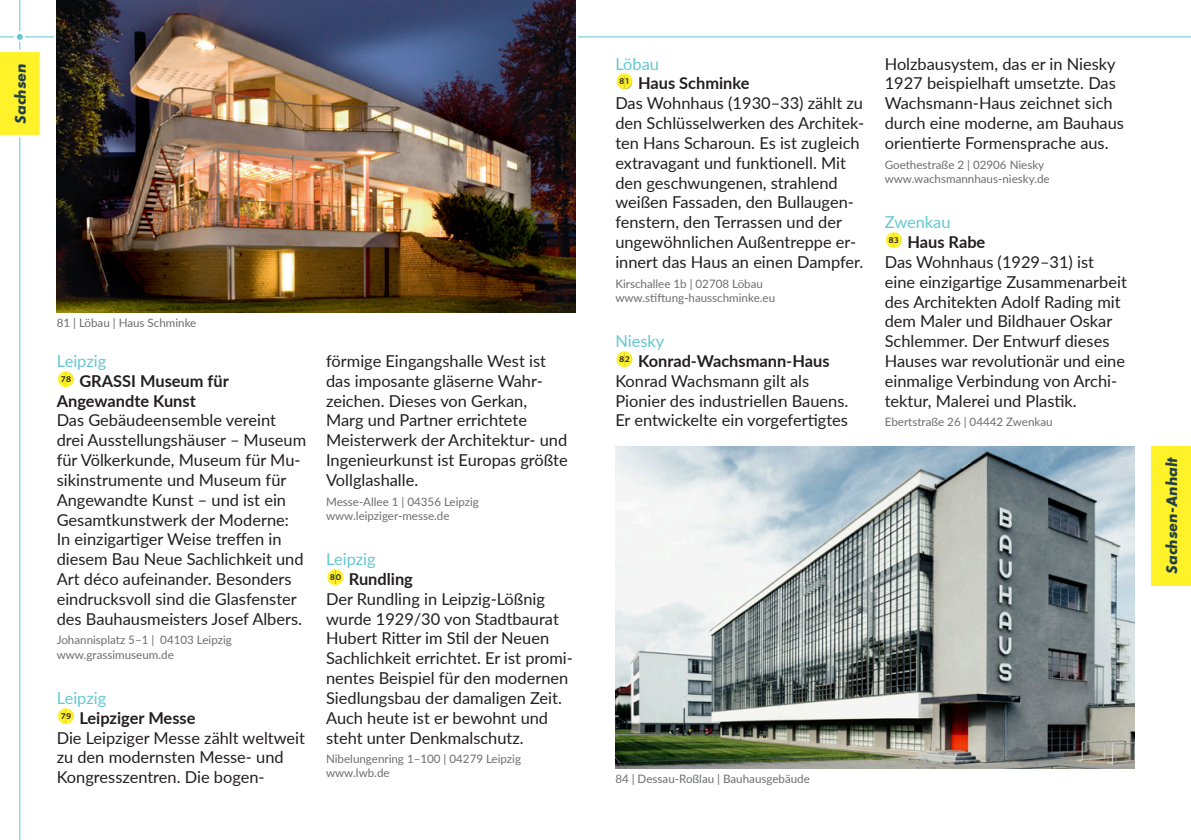
<style>
.page{position:relative;width:1191px;height:840px;background:#fff}
.page>*{position:absolute;margin:0;border:0;box-sizing:border-box;transform-origin:0 0}
.Stadt{font:25px "Fedra Sans Std";color:#231f20}
.Fließtext{font:16.4px/19.8px "Lato";color:#231f20}
.t1{font:700 16.4px/19.8px "Lato";color:#231f20}
.Stadt-2{font:16.4px "Lato";color:#63c8cf}
.Bundesland{font:italic 700 16px "Futura PT";color:#22404a}
.Anschirft___Bildunte{font:11.6px/14px "Lato";color:#6c6d70}
.s1{font-family:"Fedra Sans Std";font-weight:400;font-size:22px;color:#fff229}
</style>
<div class="page">
<hr style="left:19px;top:0;width:1px;height:839px;background:#63c8cf">
<hr style="left:0;top:36px;width:1191px;height:1px;background:#63c8cf">
<div style="left:14px;top:31px;width:11px;height:11px;background:#fff"></div>
<svg style="left:17px;top:34px;width:6px;height:6px"></svg>
<svg style="left:0;top:49px;width:40px;height:89px;background:#fef239"></svg>
<div style="left:1151px;top:445px;width:40px;height:139px;background:#fff229"></div>
<img style="left:57px;top:0;width:518px;height:312px">
<img style="left:615px;top:446px;width:519px;height:321px">
<p class="Stadt-2" style="left:615px;top:52px;width:45px">Löbau</p>
<p class="t1" style="left:615px;top:73px;width:136px"><span class="s1">(81)</span> Haus Schminke</p>
<p class="Fließtext" style="left:615px;top:93px;width:250px">Das Wohnhaus (1930–33) zählt zu den Schlüsselwerken des Architek&shy;ten Hans Scharoun. Es ist zugleich extravagant und funktionell. Mit den geschwungenen, strahlend weißen Fassaden, den Bullaugen&shy;fenstern, den Terrassen und der ungewöhnlichen Außentreppe er&shy;innert das Haus an einen Dampfer.</p>
<p class="Anschirft___Bildunte" style="left:615px;top:276px;width:161px">Kirschallee 1b | 02708 Löbau www.stiftung-hausschminke.eu</p>
<p class="Bundesland" style="left:11px;top:123px;width:62px;rotate:-90deg">Sachsen</p>
<p class="Stadt" style="left:615px;top:65px;width:21px">●</p>
<p class="Anschirft___Bildunte" style="left:57px;top:315px;width:141px">81 | Löbau | Haus Schminke</p>
<p class="Stadt-2" style="left:57px;top:349px;width:51px">Leipzig</p>
<p class="t1" style="left:57px;top:370px;width:174px"><span class="s1">(78)</span> GRASSI Museum für<br>Angewandte Kunst</p>
<p class="Fließtext" style="left:57px;top:409px;width:251px">Das Gebäudeensemble vereint drei Ausstellungshäuser – Museum für Völkerkunde, Museum für Mu&shy;sikinstrumente und Museum für<br>Angewandte Kunst – und ist ein<br>Gesamtkunstwerk der Moderne:<br>In einzigartiger Weise treffen in diesem Bau Neue Sachlichkeit und<br>Art déco aufeinander. Besonders eindrucksvoll sind die Glasfenster des Bauhausmeisters Josef Albers.</p>
<p class="Anschirft___Bildunte" style="left:57px;top:632px;width:177px">Johannisplatz 5–1 | 04103 Leipzig www.grassimuseum.de</p>
<p class="Stadt" style="left:57px;top:362px;width:21px">●</p>
<p class="Stadt-2" style="left:57px;top:685px;width:51px">Leipzig</p>
<p class="t1" style="left:57px;top:706px;width:140px"><span class="s1">(79)</span> Leipziger Messe</p>
<p class="Fließtext" style="left:57px;top:726px;width:250px">Die Leipziger Messe zählt weltweit zu den modernsten Messe- und<br>Kongresszentren. Die bogen-</p>
<p class="Stadt" style="left:57px;top:699px;width:21px">●</p>
<p class="Fließtext" style="left:326px;top:350px;width:243px">förmige Eingangshalle West ist das imposante gläserne Wahr&shy;zeichen. Dieses von Gerkan,<br>Marg und Partner errichtete<br>Meisterwerk der Architektur- und<br>Ingenieurkunst ist Europas größte<br>Vollglashalle.</p>
<p class="Anschirft___Bildunte" style="left:326px;top:493px;width:154px">Messe-Allee 1 | 04356 Leipzig www.leipziger-messe.de</p>
<p class="Stadt-2" style="left:326px;top:547px;width:51px">Leipzig</p>
<p class="t1" style="left:326px;top:568px;width:88px"><span class="s1">(80)</span> Rundling</p>
<p class="Fließtext" style="left:326px;top:588px;width:248px">Der Rundling in Leipzig-Lößnig wurde 1929/30 von Stadtbaurat<br>Hubert Ritter im Stil der Neuen<br>Sachlichkeit errichtet. Er ist promi&shy;nentes Beispiel für den modernen<br>Siedlungsbau der damaligen Zeit.<br>Auch heute ist er bewohnt und steht unter Denkmalschutz.</p>
<p class="Anschirft___Bildunte" style="left:326px;top:751px;width:196px">Nibelungenring 1–100 | 04279 Leipzig www.lwb.de</p>
<p class="Stadt" style="left:326px;top:560px;width:21px">●</p>
<p class="Stadt-2" style="left:615px;top:329px;width:50px">Niesky</p>
<p class="t1" style="left:615px;top:350px;width:216px"><span class="s1">(82)</span> Konrad-Wachsmann-Haus</p>
<p class="Fließtext" style="left:615px;top:370px;width:234px">Konrad Wachsmann gilt als<br>Pionier des industriellen Bauens.<br>Er entwickelte ein vorgefertigtes</p>
<p class="Stadt" style="left:615px;top:342px;width:21px">●</p>
<p class="Anschirft___Bildunte" style="left:615px;top:771px;width:196px">84 | Dessau-Roßlau | Bauhausgebäude</p>
<p class="Fließtext" style="left:884px;top:53px;width:241px">Holzbausystem, das er in Niesky<br>1927 beispielhaft umsetzte. Das<br>Wachsmann-Haus zeichnet sich durch eine moderne, am Bauhaus orientierte Formensprache aus.</p>
<p class="Anschirft___Bildunte" style="left:884px;top:157px;width:166px">Goethestraße 2 | 02906 Niesky www.wachsmannhaus-niesky.de</p>
<p class="Stadt-2" style="left:885px;top:210px;width:67px">Zwenkau</p>
<p class="t1" style="left:884px;top:231px;width:102px"><span class="s1">(83)</span> Haus Rabe</p>
<p class="Fließtext" style="left:884px;top:251px;width:244px">Das Wohnhaus (1929–31) ist eine einzigartige Zusammenarbeit des Architekten Adolf Rading mit dem Maler und Bildhauer Oskar<br>Schlemmer. Der Entwurf dieses<br>Hauses war revolutionär und eine einmalige Verbindung von Archi&shy;tektur, Malerei und Plastik.</p>
<p class="Anschirft___Bildunte" style="left:884px;top:414px;width:169px">Ebertstraße 26 | 04442 Zwenkau</p>
<p class="Stadt" style="left:884px;top:223px;width:21px">●</p>
<p class="Bundesland" style="left:1162px;top:573px;width:118px;rotate:-90deg">Sachsen-Anhalt</p>
</div>
